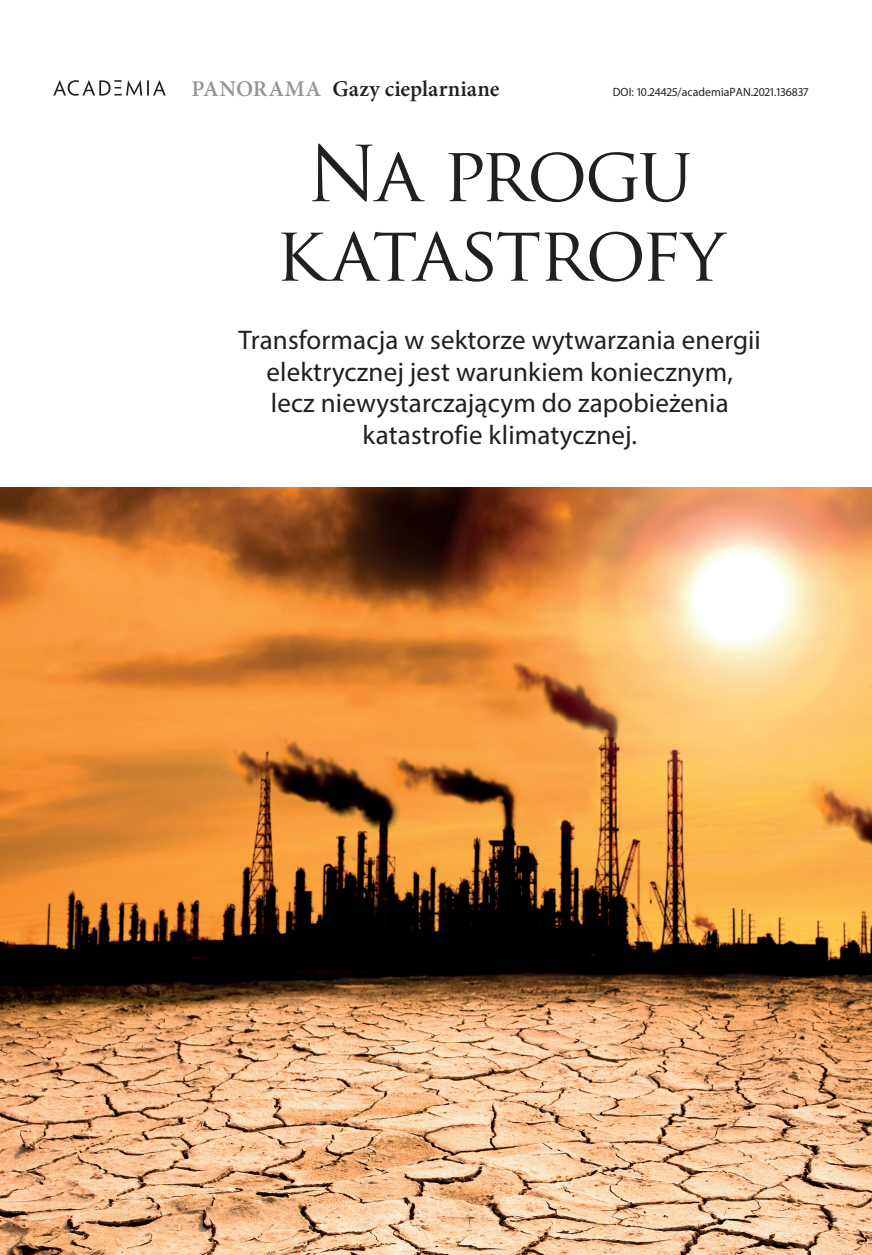
<style>
.page{position:relative;width:872px;height:1255px;background:#fff}
.page>*{position:absolute;margin:0;border:0;box-sizing:border-box;transform-origin:0 0}
.t1{font:75px/79.5px "Trajan Pro";letter-spacing:-.045em;color:#231f20;text-align:center}
.t2{font:27px/31.5px "Myriad Pro";letter-spacing:.005em;color:#231f20;text-align:center}
.t3{font:600 22.5px "Minion Pro";letter-spacing:.005em;color:#231f20}
.t4{font:12px "Myriad Pro";letter-spacing:.005em;color:#231f20}
.s1{color:#939598}
</style>
<div class="page">
<img style="left:0;top:487px;width:872px;height:767px">
<svg style="left:53px;top:80px;width:113px;height:16px"></svg>
<p class="t3" style="left:191px;top:73px;width:309px"><span class="s1">PANORAMA</span> Gazy cieplarniane</p>
<p class="t4" style="left:612px;top:84px;width:197px">DOI: 10.24425/academiaPAN.2021.136837</p>
<h1 class="t1" style="left:275px;top:133px;width:451px">Na progu katastrofy</h1>
<p class="t2" style="left:239px;top:324px;width:524px">Transformacja w sektorze wytwarzania energii elektrycznej jest warunkiem koniecznym,<br>lecz niewystarczającym do zapobieżenia katastrofie klimatycznej.</p>
</div>
